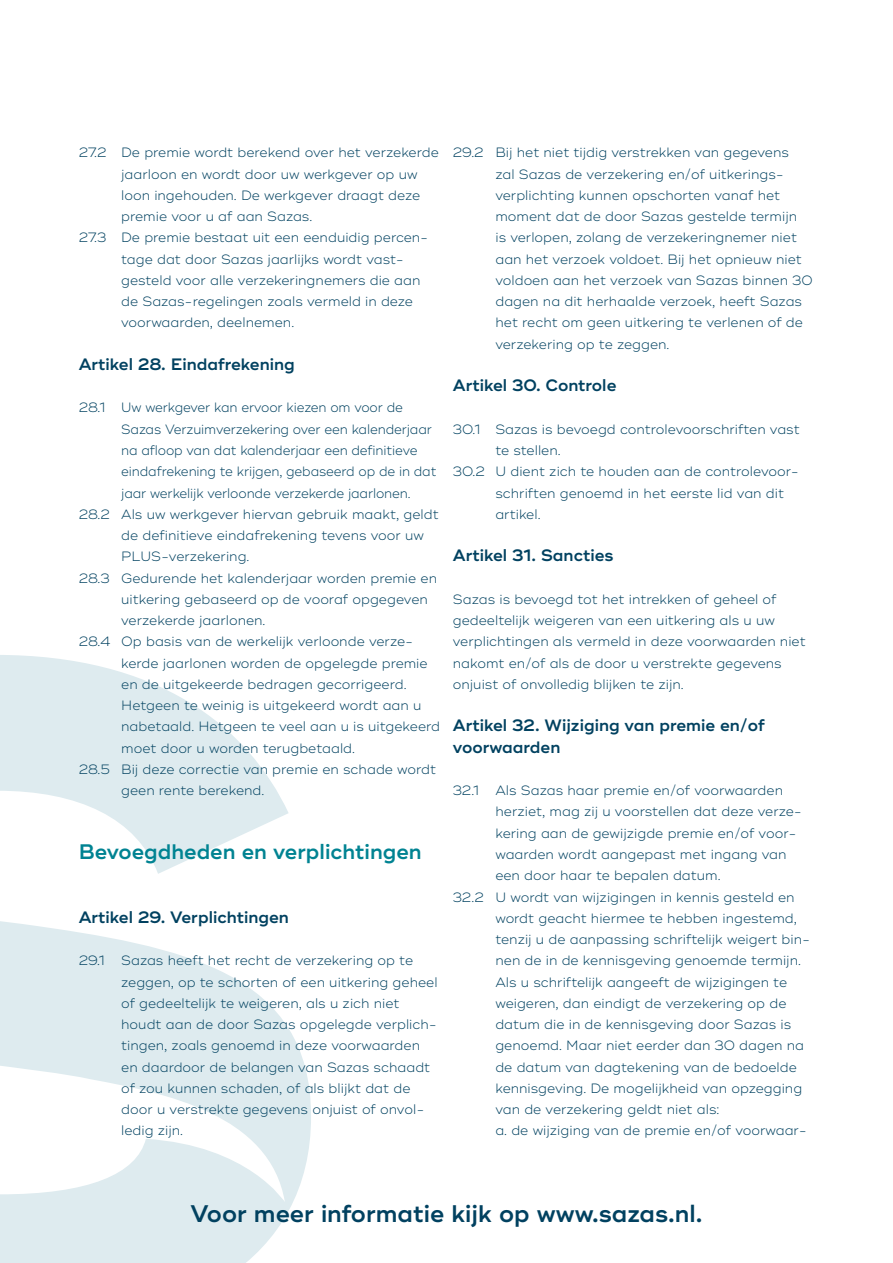
<style>
.page{position:relative;width:893px;height:1263px;background:#fff}
.page>*{position:absolute;margin:0;border:0;box-sizing:border-box;transform-origin:0 0}
.t1{font:600 24px "Ridley Grotesk";color:#014160}
.t2{font:600 21px "Ridley Grotesk";color:#008392}
.t3{font:600 16.5px/21.3px "Ridley Grotesk";color:#014160}
.t4{font:300 13.5px/21.3px "Ridley Grotesk";color:#014160}
.t5{font:300 13.5px "Ridley Grotesk";color:#014160;scale:.96 1}
</style>
<div class="page">
<svg style="left:0;top:655px;width:311px;height:608px;fill:#deebef"></svg>
<p class="t4" style="left:79px;top:142px;width:362px">27.2 De premie wordt berekend over het verzekerde</p>
<p class="t4" style="left:121px;top:164px;width:298px">jaarloon en wordt door uw werkgever op uw</p>
<p class="t4" style="left:121px;top:185px;width:301px">loon ingehouden. De werkgever draagt deze</p>
<p class="t4" style="left:121px;top:206px;width:193px">premie voor u af aan Sazas.</p>
<p class="t4" style="left:79px;top:227px;width:351px">27.3 De premie bestaat uit een eenduidig percen-</p>
<p class="t4" style="left:121px;top:249px;width:284px">tage dat door Sazas jaarlijks wordt vast-</p>
<p class="t4" style="left:121px;top:270px;width:301px">gesteld voor alle verzekeringnemers die aan</p>
<p class="t4" style="left:121px;top:291px;width:293px">de Sazas-regelingen zoals vermeld in deze</p>
<p class="t4" style="left:121px;top:312px;width:175px">voorwaarden, deelnemen.</p>
<p class="t3" style="left:79px;top:354px;width:218px">Artikel 28. Eindafrekening</p>
<p class="t4" style="left:79px;top:397px;width:326px">28.1 Uw werkgever kan ervoor kiezen om voor de</p>
<p class="t5" style="left:121px;top:421px;width:325px">Sazas Verzuimverzekering over een kalenderjaar</p>
<p class="t5" style="left:121px;top:442px;width:310px">na afloop van dat kalenderjaar een definitieve</p>
<p class="t5" style="left:121px;top:463px;width:330px">eindafrekening te krijgen, gebaseerd op de in dat</p>
<p class="t5" style="left:121px;top:485px;width:303px">jaar werkelijk verloonde verzekerde jaarlonen.</p>
<p class="t4" style="left:79px;top:504px;width:362px">28.2 Als uw werkgever hiervan gebruik maakt, geldt</p>
<p class="t4" style="left:121px;top:525px;width:304px">de definitieve eindafrekening tevens voor uw</p>
<p class="t4" style="left:121px;top:546px;width:130px">PLUS-verzekering.</p>
<p class="t4" style="left:79px;top:567px;width:360px">28.3 Gedurende het kalenderjaar worden premie en</p>
<p class="t4" style="left:121px;top:589px;width:308px">uitkering gebaseerd op de vooraf opgegeven</p>
<p class="t4" style="left:121px;top:610px;width:146px">verzekerde jaarlonen.</p>
<p class="t4" style="left:79px;top:631px;width:336px">28.4 Op basis van de werkelijk verloonde verze-</p>
<p class="t4" style="left:121px;top:653px;width:308px">kerde jaarlonen worden de opgelegde premie</p>
<p class="t4" style="left:121px;top:674px;width:287px">en de uitgekeerde bedragen gecorrigeerd.</p>
<p class="t4" style="left:121px;top:695px;width:302px">Hetgeen te weinig is uitgekeerd wordt aan u</p>
<p class="t4" style="left:121px;top:716px;width:320px">nabetaald. Hetgeen te veel aan u is uitgekeerd</p>
<p class="t4" style="left:121px;top:738px;width:235px">moet door u worden terugbetaald.</p>
<p class="t4" style="left:79px;top:759px;width:359px">28.5 Bij deze correctie van premie en schade wordt</p>
<p class="t4" style="left:121px;top:780px;width:145px">geen rente berekend.</p>
<h2 class="t2" style="left:79px;top:839px;width:344px">Bevoegdheden en verplichtingen</h2>
<p class="t3" style="left:79px;top:907px;width:212px">Artikel 29. Verplichtingen</p>
<p class="t4" style="left:121px;top:950px;width:318px;text-indent:-43px">29.1 Sazas heeft het recht de verzekering op te zeggen, op te schorten of een uitkering geheel of gedeeltelijk te weigeren, als u zich niet houdt aan de door Sazas opgelegde verplich&shy;tingen, zoals genoemd in deze voorwaarden en daardoor de belangen van Sazas schaadt of zou kunnen schaden, of als blijkt dat de door u verstrekte gegevens onjuist of onvol&shy;ledig zijn.</p>
<p class="t4" style="left:495px;top:142px;width:319px;text-indent:-43px">29.2 Bij het niet tijdig verstrekken van gegevens<br>zal Sazas de verzekering en/of uitkerings&shy;verplichting kunnen opschorten vanaf het moment dat de door Sazas gestelde termijn<br>is verlopen, zolang de verzekeringnemer niet aan het verzoek voldoet. Bij het opnieuw niet voldoen aan het verzoek van Sazas binnen 30 dagen na dit herhaalde verzoek, heeft Sazas het recht om geen uitkering te verlenen of de verzekering op te zeggen.</p>
<p class="t3" style="left:453px;top:375px;width:165px">Artikel 30. Controle</p>
<p class="t4" style="left:453px;top:419px;width:348px">30.1 Sazas is bevoegd controlevoorschriften vast</p>
<p class="t4" style="left:495px;top:440px;width:67px">te stellen.</p>
<p class="t4" style="left:453px;top:461px;width:347px">30.2 U dient zich te houden aan de controlevoor-</p>
<p class="t4" style="left:495px;top:482px;width:290px">schriften genoemd in het eerste lid van dit</p>
<p class="t4" style="left:495px;top:504px;width:47px">artikel.</p>
<p class="t3" style="left:453px;top:545px;width:162px">Artikel 31. Sancties</p>
<p class="t4" style="left:453px;top:589px;width:354px">Sazas is bevoegd tot het intrekken of geheel of gedeeltelijk weigeren van een uitkering als u uw verplichtingen als vermeld in deze voorwaarden niet nakomt en/of als de door u verstrekte gegevens onjuist of onvolledig blijken te zijn.</p>
<p class="t3" style="left:453px;top:715px;width:313px">Artikel 32. Wijziging van premie en/of voorwaarden</p>
<p class="t4" style="left:453px;top:780px;width:332px">32.1 Als Sazas haar premie en/of voorwaarden</p>
<p class="t4" style="left:495px;top:801px;width:308px">herziet, mag zij u voorstellen dat deze verze-</p>
<p class="t4" style="left:495px;top:823px;width:303px">kering aan de gewijzigde premie en/of voor-</p>
<p class="t4" style="left:495px;top:844px;width:293px">waarden wordt aangepast met ingang van</p>
<p class="t4" style="left:495px;top:865px;width:227px">een door haar te bepalen datum.</p>
<p class="t4" style="left:453px;top:886px;width:343px">32.2 U wordt van wijzigingen in kennis gesteld en</p>
<p class="t4" style="left:495px;top:908px;width:303px">wordt geacht hiermee te hebben ingestemd,</p>
<p class="t4" style="left:495px;top:929px;width:316px">tenzij u de aanpassing schriftelijk weigert bin-</p>
<p class="t4" style="left:495px;top:950px;width:307px">nen de in de kennisgeving genoemde termijn.</p>
<p class="t4" style="left:495px;top:971px;width:293px">Als u schriftelijk aangeeft de wijzigingen te</p>
<p class="t4" style="left:495px;top:993px;width:293px">weigeren, dan eindigt de verzekering op de</p>
<p class="t4" style="left:495px;top:1014px;width:297px">datum die in de kennisgeving door Sazas is</p>
<p class="t4" style="left:495px;top:1035px;width:310px">genoemd. Maar niet eerder dan 30 dagen na</p>
<p class="t4" style="left:495px;top:1056px;width:303px">de datum van dagtekening van de bedoelde</p>
<p class="t4" style="left:495px;top:1078px;width:308px">kennisgeving. De mogelijkheid van opzegging</p>
<p class="t4" style="left:495px;top:1099px;width:225px">van de verzekering geldt niet als:</p>
<p class="t4" style="left:495px;top:1120px;width:313px">a. de wijziging van de premie en/of voorwaar-</p>
<h1 class="t1" style="left:191px;top:1199px;width:513px">Voor meer informatie kijk op www.sazas.nl.</h1>
</div>
